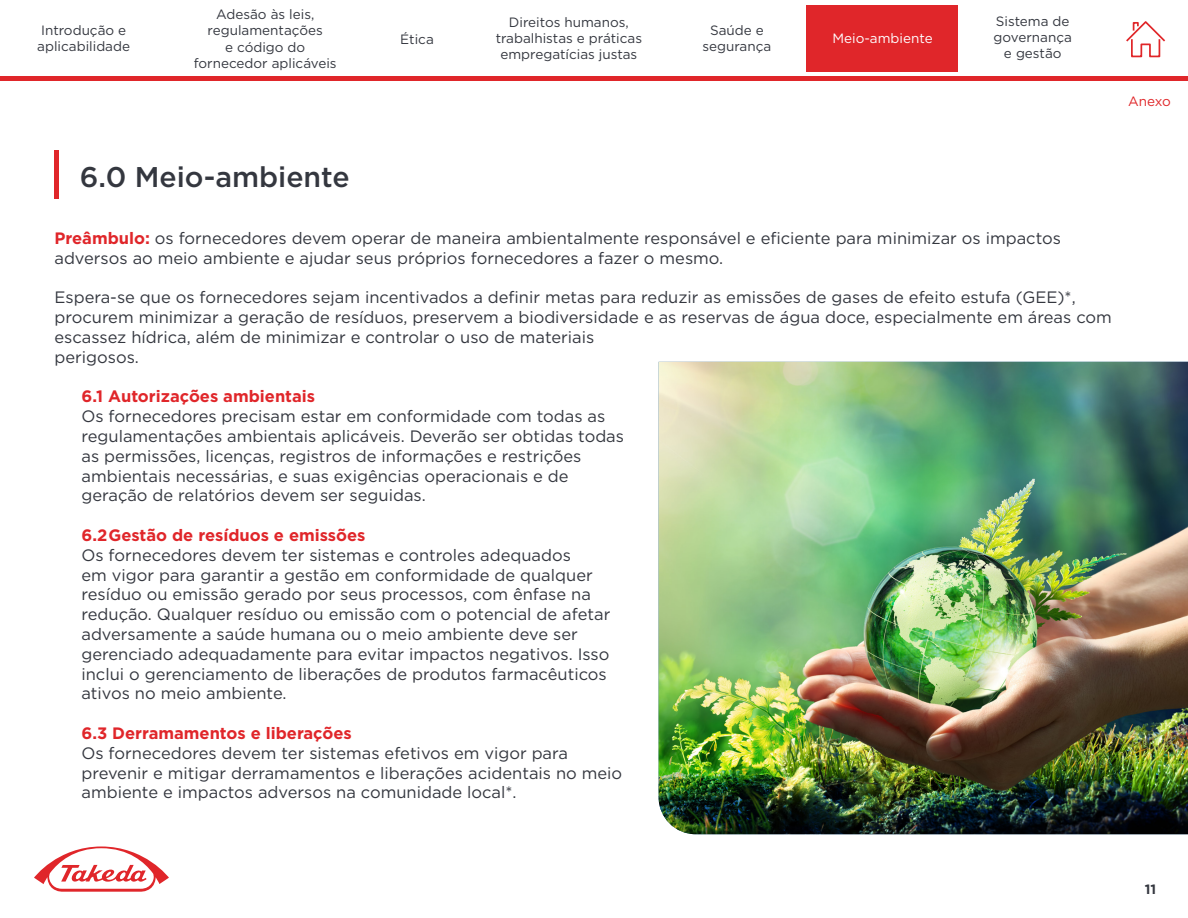
<style>
.page{position:relative;width:1188px;height:918px;background:#fff}
.page>*{position:absolute;margin:0;border:0;box-sizing:border-box;transform-origin:0 0}
.t1{font:500 28.5px "Gotham";color:#34373f}
.t2{font:16.5px/19.8px "Gotham";color:#34373f}
.t3{font:700 16.5px "Gotham";color:#e0262a}
.t4{font:13.5px/16.2px "Gotham";color:#34373f;text-align:center}
.t5{font:13.5px "Gotham";color:#fff}
.t6{font:13.5px "Gotham";letter-spacing:-.015em;color:#e02629}
.t7{font:700 13.5px "Gotham";color:#34373f}
.s1{font-weight:700;color:#e0262a}
</style>
<div class="page">
<svg style="left:34px;top:846px;width:135px;height:46px"></svg>
<hr style="left:0;top:77px;width:1188px;height:4px;background:#e0262a">
<svg style="left:1126px;top:21px;width:39px;height:37px"></svg>
<div style="left:807px;top:5px;width:151px;height:67px;background:#e0262a"></div>
<img style="left:659px;top:362px;width:529px;height:472px">
<div style="left:54px;top:150px;width:5px;height:49px;background:#e0262a"></div>
<p class="t4" style="left:37px;top:21px;width:94px;text-align:left">Introdução e aplicabilidade</p>
<p class="t4" style="left:194px;top:6px;width:144px">Adesão às leis, regulamentações<br>e código do fornecedor aplicáveis</p>
<p class="t4" style="left:400px;top:31px;width:35px">Ética</p>
<p class="t4" style="left:496px;top:13px;width:148px">Direitos humanos, trabalhistas e práticas empregatícias justas</p>
<p class="t4" style="left:703px;top:22px;width:70px">Saúde e segurança</p>
<p class="t5" style="left:832px;top:30px;width:102px">Meio-ambiente</p>
<p class="t4" style="left:994px;top:13px;width:80px">Sistema de governança e gestão</p>
<p class="t6" style="left:1128px;top:92px;width:44px">Anexo</p>
<h1 class="t1" style="left:80px;top:159px;width:271px">6.0 Meio-ambiente</h1>
<p class="t2" style="left:54px;top:228px;width:1008px"><span class="s1">Preâmbulo:</span> os fornecedores devem operar de maneira ambientalmente responsável e eficiente para minimizar os impactos adversos ao meio ambiente e ajudar seus próprios fornecedores a fazer o mesmo.</p>
<p class="t2" style="left:54px;top:287px;width:1059px">Espera-se que os fornecedores sejam incentivados a definir metas para reduzir as emissões de gases de efeito estufa (GEE)*, procurem minimizar a geração de resíduos, preservem a biodiversidade e as reservas de água doce, especialmente em áreas com escassez hídrica, além de minimizar e controlar o uso de materiais<br>perigosos.</p>
<p class="t3" style="left:81px;top:386px;width:235px">6.1 Autorizações ambientais</p>
<p class="t2" style="left:81px;top:406px;width:544px">Os fornecedores precisam estar em conformidade com todas as regulamentações ambientais aplicáveis. Deverão ser obtidas todas as permissões, licenças, registros de informações e restrições ambientais necessárias, e suas exigências operacionais e de geração de relatórios devem ser seguidas.</p>
<p class="t3" style="left:81px;top:524px;width:286px">6.2Gestão de resíduos e emissões</p>
<p class="t2" style="left:81px;top:545px;width:530px">Os fornecedores devem ter sistemas e controles adequados<br>em vigor para garantir a gestão em conformidade de qualquer resíduo ou emissão gerado por seus processos, com ênfase na redução. Qualquer resíduo ou emissão com o potencial de afetar adversamente a saúde humana ou o meio ambiente deve ser gerenciado adequadamente para evitar impactos negativos. Isso inclui o gerenciamento de liberações de produtos farmacêuticos ativos no meio ambiente.</p>
<p class="t3" style="left:81px;top:722px;width:272px">6.3 Derramamentos e liberações</p>
<p class="t2" style="left:81px;top:743px;width:542px">Os fornecedores devem ter sistemas efetivos em vigor para prevenir e mitigar derramamentos e liberações acidentais no meio ambiente e impactos adversos na comunidade local*.</p>
<p class="t7" style="left:1145px;top:880px;width:13px">11</p>
</div>
